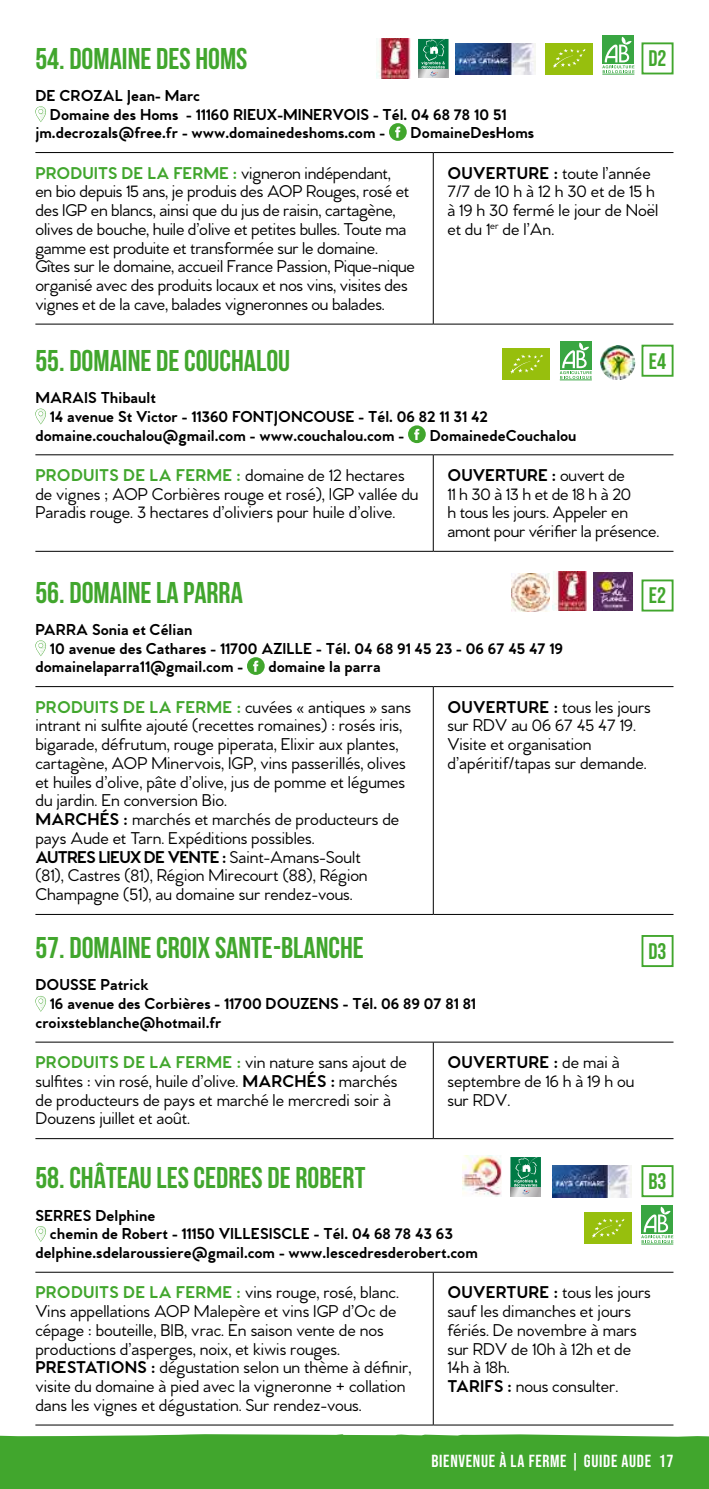
<style>
.page{position:relative;width:709px;height:1489px;background:#fff}
.page>*{position:absolute;margin:0;border:0;box-sizing:border-box;transform-origin:0 0}
.t1{font:700 30px "Bebas Neue";color:#41a62d}
.t2{font:22.5px "Bebas Neue";color:#41a62d}
.t3{font:500 17.5px/18.8px "Venti CF";color:#000}
.t4{font:17.5px "Bebas Neue";letter-spacing:.04em;color:#fff}
.t5{font:700 16.25px "Venti CF";color:#000}
.s1{font-weight:700;color:#41a62d}
.s2{font-weight:700}
</style>
<div class="page">
<div style="left:0;top:1434px;width:709px;height:54px;background:#41a62d"></div>
<hr style="left:35px;top:1041px;width:398px;height:1px;background:#000">
<hr style="left:433px;top:1041px;width:240px;height:1px;background:#000">
<hr style="left:433px;top:1042px;width:1px;height:96px;background:#000">
<hr style="left:35px;top:1138px;width:398px;height:1px;background:#000">
<hr style="left:433px;top:1138px;width:240px;height:1px;background:#000">
<svg style="left:35px;top:996px;width:11px;height:15px"></svg>
<div style="left:641px;top:935px;width:32px;height:32px;border:2px solid #41a62d"></div>
<hr style="left:35px;top:454px;width:398px;height:1px;background:#000">
<hr style="left:433px;top:454px;width:240px;height:1px;background:#000">
<hr style="left:433px;top:455px;width:1px;height:96px;background:#000">
<hr style="left:35px;top:551px;width:398px;height:1px;background:#000">
<hr style="left:433px;top:551px;width:240px;height:1px;background:#000">
<svg style="left:35px;top:408px;width:11px;height:16px"></svg>
<svg style="left:408px;top:425px;width:18px;height:18px"></svg>
<div style="left:641px;top:345px;width:32px;height:32px;border:2px solid #41a62d"></div>
<hr style="left:560px;top:379px;width:32px;height:1px;background:#39a642">
<div style="left:560px;top:341px;width:32px;height:29px;background:#39a642"></div>
<svg style="left:559px;top:342px;width:33px;height:37px"></svg>
<div style="left:502px;top:348px;width:48px;height:32px;background:#97bf0d"></div>
<svg style="left:510px;top:354px;width:33px;height:20px"></svg>
<img style="left:600px;top:345px;width:15px;height:25px">
<hr style="left:35px;top:1271px;width:398px;height:1px;background:#000">
<hr style="left:433px;top:1271px;width:240px;height:1px;background:#000">
<hr style="left:433px;top:1272px;width:1px;height:152px;background:#000">
<hr style="left:35px;top:1424px;width:398px;height:1px;background:#000">
<hr style="left:433px;top:1424px;width:240px;height:1px;background:#000">
<svg style="left:35px;top:1226px;width:11px;height:15px"></svg>
<div style="left:641px;top:1165px;width:32px;height:32px;border:2px solid #41a62d"></div>
<img style="left:552px;top:1165px;width:80px;height:32px">
<svg style="left:510px;top:1194px;width:31px;height:1px"></svg>
<svg style="left:510px;top:1157px;width:31px;height:37px"></svg>
<img style="left:462px;top:1155px;width:39px;height:40px">
<hr style="left:641px;top:1243px;width:32px;height:1px;background:#39a642">
<div style="left:641px;top:1205px;width:32px;height:28px;background:#39a642"></div>
<svg style="left:641px;top:1206px;width:32px;height:37px"></svg>
<div style="left:584px;top:1212px;width:47px;height:32px;background:#97bf0d"></div>
<svg style="left:592px;top:1218px;width:32px;height:19px"></svg>
<hr style="left:35px;top:686px;width:398px;height:1px;background:#000">
<hr style="left:433px;top:686px;width:240px;height:1px;background:#000">
<hr style="left:433px;top:687px;width:1px;height:227px;background:#000">
<hr style="left:35px;top:914px;width:398px;height:1px;background:#000">
<hr style="left:433px;top:914px;width:240px;height:1px;background:#000">
<svg style="left:35px;top:640px;width:11px;height:16px"></svg>
<svg style="left:247px;top:657px;width:18px;height:18px"></svg>
<div style="left:641px;top:579px;width:32px;height:32px;border:2px solid #41a62d"></div>
<img style="left:593px;top:572px;width:39px;height:39px">
<img style="left:511px;top:573px;width:38px;height:38px">
<img style="left:553px;top:571px;width:34px;height:40px">
<div style="left:641px;top:42px;width:32px;height:32px;border:2px solid #41a62d"></div>
<hr style="left:602px;top:74px;width:32px;height:1px;background:#39a642">
<div style="left:602px;top:35px;width:32px;height:29px;background:#39a642"></div>
<svg style="left:602px;top:37px;width:32px;height:36px"></svg>
<div style="left:545px;top:43px;width:47px;height:31px;background:#97bf0d"></div>
<svg style="left:553px;top:49px;width:33px;height:19px"></svg>
<hr style="left:35px;top:152px;width:398px;height:1px;background:#000">
<hr style="left:433px;top:152px;width:240px;height:1px;background:#000">
<hr style="left:433px;top:153px;width:1px;height:171px;background:#000">
<hr style="left:35px;top:324px;width:398px;height:1px;background:#000">
<hr style="left:433px;top:324px;width:240px;height:1px;background:#000">
<svg style="left:35px;top:106px;width:11px;height:16px"></svg>
<svg style="left:389px;top:123px;width:18px;height:18px"></svg>
<img style="left:455px;top:43px;width:80px;height:32px">
<svg style="left:418px;top:76px;width:30px;height:2px"></svg>
<svg style="left:418px;top:39px;width:30px;height:37px"></svg>
<img style="left:376px;top:39px;width:34px;height:39px">
<h1 class="t1" style="left:35px;top:42px;width:214px">54. DOMAINE DES HOMS</h1>
<p class="t2" style="left:648px;top:46px;width:20px">D2</p>
<p class="t5" style="left:35px;top:85px;width:166px">DE CROZAL Jean- Marc</p>
<p class="t5" style="left:50px;top:104px;width:458px">Domaine des Homs - 11160 RIEUX-MINERVOIS - Tél. 04 68 78 10 51</p>
<p class="t5" style="left:35px;top:123px;width:351px">jm.decrozals@free.fr - www.domainedeshoms.com -</p>
<p class="t5" style="left:410px;top:123px;width:125px">DomaineDesHoms</p>
<p class="t3" style="left:35px;top:164px;width:381px"><span class="s1">PRODUITS DE LA FERME :</span> vigneron indépendant,<br>en bio depuis 15 ans, je produis des AOP Rouges, rosé et des IGP en blancs, ainsi que du jus de raisin, cartagène, olives de bouche, huile d’olive et petites bulles. Toute ma gamme est produite et transformée sur le domaine.<br>Gîtes sur le domaine, accueil France Passion, Pique-nique organisé avec des produits locaux et nos vins, visites des vignes et de la cave, balades vigneronnes ou balades.</p>
<p class="t3" style="left:447px;top:164px;width:212px"><span class="s2">OUVERTURE :</span> toute l’année<br>7/7 de 10 h à 12 h 30 et de 15 h à 19 h 30 fermé le jour de Noël et du 1<sup>er</sup> de l’An.</p>
<h1 class="t1" style="left:35px;top:344px;width:256px">55. DOMAINE DE COUCHALOU</h1>
<p class="t5" style="left:35px;top:388px;width:122px">MARAIS Thibault</p>
<p class="t5" style="left:50px;top:406px;width:439px">14 avenue St Victor - 11360 FONTJONCOUSE - Tél. 06 82 11 31 42</p>
<p class="t5" style="left:35px;top:425px;width:370px">domaine.couchalou@gmail.com - www.couchalou.com -</p>
<p class="t5" style="left:429px;top:425px;width:148px">DomainedeCouchalou</p>
<p class="t3" style="left:35px;top:466px;width:384px"><span class="s1">PRODUITS DE LA FERME :</span> domaine de 12 hectares de vignes ; AOP Corbières rouge et rosé), IGP vallée du<br>Paradis rouge. 3 hectares d’oliviers pour huile d’olive.</p>
<p class="t3" style="left:447px;top:466px;width:213px"><span class="s2">OUVERTURE :</span> ouvert de<br>11 h 30 à 13 h et de 18 h à 20<br>h tous les jours. Appeler en amont pour vérifier la présence.</p>
<p class="t2" style="left:649px;top:348px;width:19px">E4</p>
<h1 class="t1" style="left:35px;top:575px;width:209px">56. DOMAINE LA PARRA</h1>
<p class="t5" style="left:35px;top:619px;width:159px">PARRA Sonia et Célian</p>
<p class="t5" style="left:50px;top:638px;width:514px">10 avenue des Cathares - 11700 AZILLE - Tél. 04 68 91 45 23 - 06 67 45 47 19</p>
<p class="t5" style="left:35px;top:657px;width:209px">domainelaparra11@gmail.com -</p>
<p class="t5" style="left:268px;top:657px;width:114px">domaine la parra</p>
<p class="t3" style="left:35px;top:698px;width:377px"><span class="s1">PRODUITS DE LA FERME :</span> cuvées « antiques » sans intrant ni sulfite ajouté (recettes romaines) : rosés iris, bigarade, défrutum, rouge piperata, Elixir aux plantes, cartagène, AOP Minervois, IGP, vins passerillés, olives et huiles d’olive, pâte d’olive, jus de pomme et légumes du jardin. En conversion Bio.<br><span class="s2">MARCHÉS :</span> marchés et marchés de producteurs de pays Aude et Tarn. Expéditions possibles.<br><span class="s2">AUTRES LIEUX DE VENTE :</span> Saint-Amans-Soult<br>(81), Castres (81), Région Mirecourt (88), Région Champagne (51), au domaine sur rendez-vous.</p>
<p class="t3" style="left:447px;top:698px;width:205px"><span class="s2">OUVERTURE :</span> tous les jours sur RDV au 06 67 45 47 19.<br>Visite et organisation d’apéritif/tapas sur demande.</p>
<p class="t2" style="left:649px;top:583px;width:19px">E2</p>
<h1 class="t1" style="left:35px;top:931px;width:330px">57. DOMAINE CROIX SANTE-BLANCHE</h1>
<p class="t5" style="left:35px;top:975px;width:115px">DOUSSE Patrick</p>
<p class="t5" style="left:50px;top:993px;width:427px">16 avenue des Corbières - 11700 DOUZENS - Tél. 06 89 07 81 81</p>
<p class="t5" style="left:35px;top:1012px;width:188px">croixsteblanche@hotmail.fr</p>
<p class="t3" style="left:35px;top:1053px;width:373px"><span class="s1">PRODUITS DE LA FERME :</span> vin nature sans ajout de sulfites : vin rosé, huile d’olive. <span class="s2">MARCHÉS :</span> marchés de producteurs de pays et marché le mercredi soir à Douzens juillet et août.</p>
<p class="t3" style="left:447px;top:1053px;width:188px"><span class="s2">OUVERTURE :</span> de mai à septembre de 16 h à 19 h ou sur RDV.</p>
<p class="t2" style="left:648px;top:938px;width:20px">D3</p>
<h1 class="t1" style="left:35px;top:1161px;width:331px">58. CHÂTEAU LES CEDRES DE ROBERT</h1>
<p class="t5" style="left:35px;top:1205px;width:121px">SERRES Delphine</p>
<p class="t5" style="left:50px;top:1223px;width:404px">chemin de Robert - 11150 VILLESISCLE - Tél. 04 68 78 43 63</p>
<p class="t5" style="left:35px;top:1242px;width:444px">delphine.sdelaroussiere@gmail.com - www.lescedresderobert.com</p>
<p class="t3" style="left:35px;top:1283px;width:377px"><span class="s1">PRODUITS DE LA FERME :</span> vins rouge, rosé, blanc.<br>Vins appellations AOP Malepère et vins IGP d’Oc de cépage : bouteille, BIB, vrac. En saison vente de nos productions d’asperges, noix, et kiwis rouges.<br><span class="s2">PRESTATIONS :</span> dégustation selon un thème à définir, visite du domaine à pied avec la vigneronne + collation dans les vignes et dégustation. Sur rendez-vous.</p>
<p class="t3" style="left:447px;top:1283px;width:205px"><span class="s2">OUVERTURE :</span> tous les jours sauf les dimanches et jours fériés. De novembre à mars sur RDV de 10h à 12h et de<br>14h à 18h.<br><span class="s2">TARIFS :</span> nous consulter.</p>
<p class="t2" style="left:648px;top:1168px;width:20px">B3</p>
<p class="t4" style="left:431px;top:1450px;width:243px">BIENVENUE À LA FERME | GUIDE AUDE 17</p>
</div>
